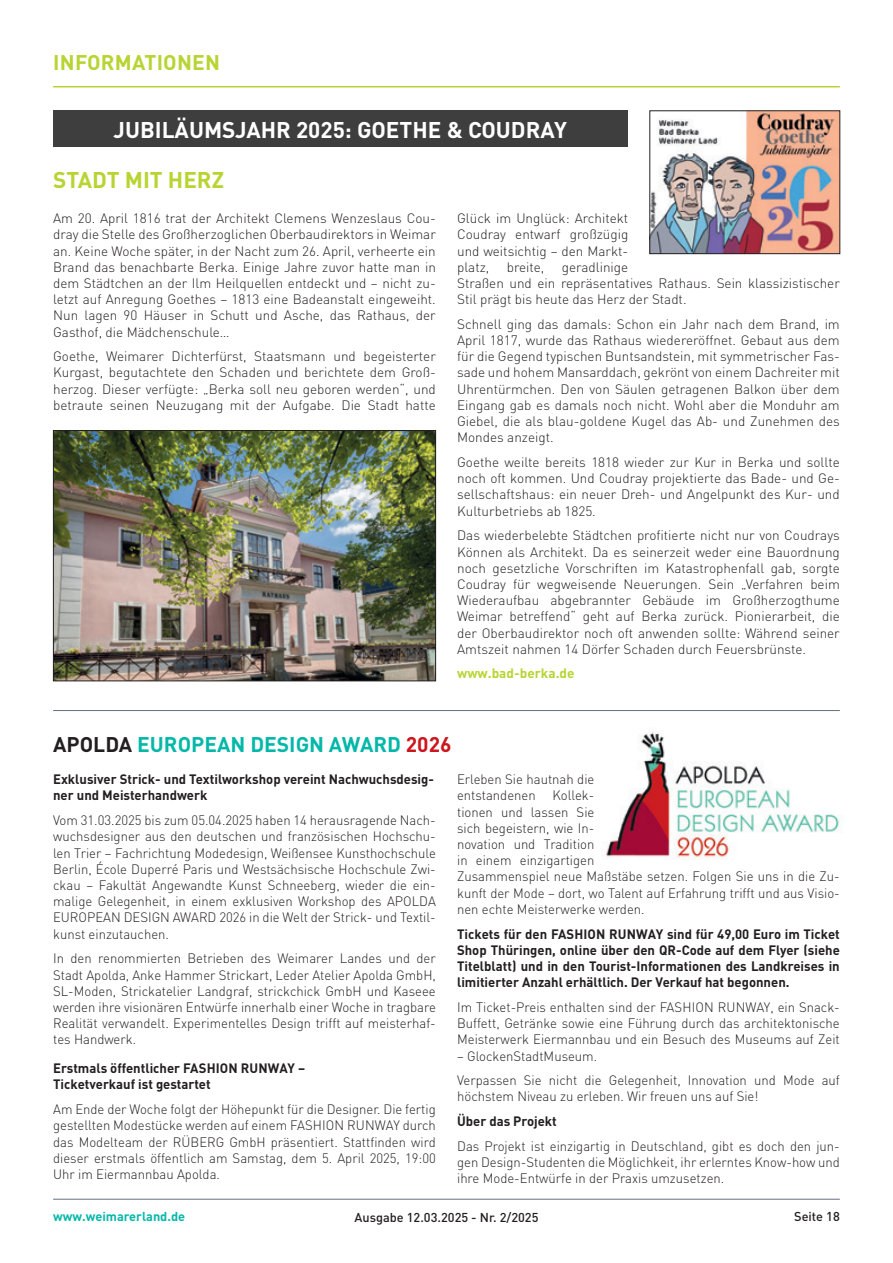
<style>
.page{position:relative;width:893px;height:1263px;background:#fff}
.page>*{position:absolute;margin:0;border:0;box-sizing:border-box;transform-origin:0 0}
.t1{font:700 22.5px "DIN Pro";color:#fff}
.t2{font:700 22.5px "DIN Pro";color:#b8d432}
.t3{font:700 21px "DIN Pro";color:#03b8a9}
.t4{font:700 21px "DIN Pro";letter-spacing:.01em;color:#b8d432}
.t5{font:300 13.5px/16.2px "DIN Pro";color:#231f20;text-align:justify}
.t6{font:700 13.5px/16.2px "DIN Pro";color:#231f20}
.t7{font:700 13.5px "DIN Pro";color:#b8d432}
.t8{font:500 12.75px "DIN Pro";color:#231f20}
.t9{font:700 12.75px "DIN Pro";color:#03b8a9}
.s1{color:#231f20}
.s2{color:#cd151d}
</style>
<div class="page">
<hr style="left:53px;top:1199px;width:787px;height:1px;background:#63707f">
<hr style="left:53px;top:86px;width:787px;height:1px;background:#b8d432">
<div style="left:53px;top:111px;width:574px;height:36px;background:#3e3e3f"></div>
<img style="left:652px;top:113px;width:186px;height:139px">
<img style="left:55px;top:432px;width:379px;height:247px">
<div style="left:53px;top:430px;width:383px;height:251px;border:1px solid #231f20"></div>
<hr style="left:53px;top:710px;width:787px;height:1px;background:#63707f">
<img style="left:606px;top:732px;width:233px;height:128px">
<h2 class="t4" style="left:53px;top:48px;width:168px">INFORMATIONEN</h2>
<h1 class="t1" style="left:113px;top:115px;width:455px">JUBILÄUMSJAHR 2025: GOETHE &amp; COUDRAY</h1>
<h1 class="t2" style="left:53px;top:164px;width:172px">STADT MIT HERZ</h1>
<p class="t5" style="left:53px;top:210px;width:384px">Am 20. April 1816 trat der Architekt Clemens Wenzeslaus Cou&shy;dray die Stelle des Großherzoglichen Oberbaudirektors in Weimar an. Keine Woche später, in der Nacht zum 26. April, verheerte ein Brand das benachbarte Berka. Einige Jahre zuvor hatte man in dem Städtchen an der Ilm Heilquellen entdeckt und – nicht zu&shy;letzt auf Anregung Goethes – 1813 eine Badeanstalt eingeweiht.<br>Nun lagen 90 Häuser in Schutt und Asche, das Rathaus, der Gasthof, die Mädchenschule…</p>
<p class="t5" style="left:53px;top:348px;width:384px">Goethe, Weimarer Dichterfürst, Staatsmann und begeisterter Kurgast, begutachtete den Schaden und berichtete dem Groß&shy;herzog. Dieser verfügte: „Berka soll neu geboren werden“, und betraute seinen Neuzugang mit der Aufgabe. Die Stadt hatte</p>
<p class="t5" style="left:457px;top:210px;width:173px">Glück im Unglück: Architekt Coudray entwarf großzügig und weitsichtig – den Markt&shy;platz,</p>
<p class="t5" style="left:457px;top:258px;width:384px;text-align:left;text-indent:105px">geradlinige<br>Straßen und ein repräsentatives Rathaus. Sein klassizistischer<br>Stil prägt bis heute das Herz der Stadt.</p>
<p class="t5" style="left:457px;top:315px;width:384px">Schnell ging das damals: Schon ein Jahr nach dem Brand, im April 1817, wurde das Rathaus wiedereröffnet. Gebaut aus dem für die Gegend typischen Buntsandstein, mit symmetrischer Fas&shy;sade und hohem Mansarddach, gekrönt von einem Dachreiter mit Uhrentürmchen. Den von Säulen getragenen Balkon über dem Eingang gab es damals noch nicht. Wohl aber die Monduhr am Giebel, die als blau-goldene Kugel das Ab- und Zunehmen des Mondes anzeigt.</p>
<p class="t5" style="left:457px;top:453px;width:384px">Goethe weilte bereits 1818 wieder zur Kur in Berka und sollte noch oft kommen. Und Coudray projektierte das Bade- und Ge&shy;sellschaftshaus: ein neuer Dreh- und Angelpunkt des Kur- und Kulturbetriebs ab 1825.</p>
<p class="t5" style="left:457px;top:527px;width:384px">Das wiederbelebte Städtchen profitierte nicht nur von Coudrays Können als Architekt. Da es seinerzeit weder eine Bauordnung noch gesetzliche Vorschriften im Katastrophenfall gab, sorgte Coudray für wegweisende Neuerungen. Sein „Verfahren beim Wiederaufbau abgebrannter Gebäude im Großherzogthume Weimar betreffend“ geht auf Berka zurück. Pionierarbeit, die der Oberbaudirektor noch oft anwenden sollte: Während seiner Amtszeit nahmen 14 Dörfer Schaden durch Feuersbrünste.</p>
<p class="t7" style="left:457px;top:664px;width:119px">www.bad-berka.de</p>
<p class="t5" style="left:507px;top:258px;width:39px">breite,</p>
<h2 class="t3" style="left:53px;top:730px;width:400px"><span class="s1">APOLDA</span> EUROPEAN DESIGN AWARD <span class="s2">2026</span></h2>
<p class="t6" style="left:53px;top:771px;width:381px">Exklusiver Strick- und Textilworkshop vereint Nachwuchsdesig&shy;ner und Meisterhandwerk</p>
<p class="t5" style="left:53px;top:812px;width:384px">Vom 31.03.2025 bis zum 05.04.2025 haben 14 herausragende Nach&shy;wuchsdesigner aus den deutschen und französischen Hochschu&shy;len Trier – Fachrichtung Modedesign, Weißensee Kunsthochschule Berlin, École Duperré Paris und Westsächsische Hochschule Zwi&shy;ckau – Fakultät Angewandte Kunst Schneeberg, wieder die ein&shy;malige Gelegenheit, in einem exklusiven Workshop des APOLDA EUROPEAN DESIGN AWARD 2026 in die Welt der Strick- und Textil&shy;kunst einzutauchen.</p>
<p class="t5" style="left:53px;top:950px;width:384px">In den renommierten Betrieben des Weimarer Landes und der Stadt Apolda, Anke Hammer Strickart, Leder Atelier Apolda GmbH, SL-Moden, Strickatelier Landgraf, strickchick GmbH und Kaseee werden ihre visionären Entwürfe innerhalb einer Woche in tragbare Realität verwandelt. Experimentelles Design trifft auf meisterhaf&shy;tes Handwerk.</p>
<p class="t6" style="left:53px;top:1060px;width:254px">Erstmals öffentlicher FASHION RUNWAY –<br>Ticketverkauf ist gestartet</p>
<p class="t5" style="left:53px;top:1101px;width:384px">Am Ende der Woche folgt der Höhepunkt für die Designer. Die fertig gestellten Modestücke werden auf einem FASHION RUNWAY durch das Modelteam der RÜBERG GmbH präsentiert. Stattfinden wird dieser erstmals öffentlich am Samstag, dem 5. April 2025, 19:00<br>Uhr im Eiermannbau Apolda.</p>
<p class="t5" style="left:457px;top:771px;width:384px;text-align:left">Erleben Sie hautnah die<br>entstandenen Kollek-<br>tionen und lassen Sie<br>sich begeistern, wie In-<br>novation und Tradition<br>in einem einzigartigen<br>Zusammenspiel neue Maßstäbe setzen. Folgen Sie uns in die Zu&shy;kunft der Mode – dort, wo Talent auf Erfahrung trifft und aus Visio&shy;nen echte Meisterwerke werden.</p>
<p class="t6" style="left:457px;top:925px;width:384px;text-align:justify">Tickets für den FASHION RUNWAY sind für 49,00 Euro im Ticket Shop Thüringen, online über den QR-Code auf dem Flyer (siehe Titelblatt) und in den Tourist-Informationen des Landkreises in limitierter Anzahl erhältlich. Der Verkauf hat begonnen.</p>
<p class="t5" style="left:457px;top:998px;width:384px">Im Ticket-Preis enthalten sind der FASHION RUNWAY, ein Snack-Buffett, Getränke sowie eine Führung durch das architektonische Meisterwerk Eiermannbau und ein Besuch des Museums auf Zeit</p>
<p class="t5" style="left:457px;top:1043px;width:384px;line-height:24.8px">– GlockenStadtMuseum.<br>Verpassen Sie nicht die Gelegenheit, Innovation und Mode auf</p>
<p class="t5" style="left:457px;top:1088px;width:303px">höchstem Niveau zu erleben. Wir freuen uns auf Sie!</p>
<p class="t6" style="left:457px;top:1112px;width:101px">Über das Projekt</p>
<p class="t5" style="left:457px;top:1137px;width:384px">Das Projekt ist einzigartig in Deutschland, gibt es doch den jun&shy;gen Design-Studenten die Möglichkeit, ihr erlerntes Know-how und ihre Mode-Entwürfe in der Praxis umzusetzen.</p>
<p class="t9" style="left:53px;top:1208px;width:134px">www.weimarerland.de</p>
<p class="t8" style="left:354px;top:1208px;width:186px">Ausgabe 12.03.2025 - Nr. 2/2025</p>
<p class="t8" style="left:794px;top:1208px;width:47px">Seite 18</p>
</div>
